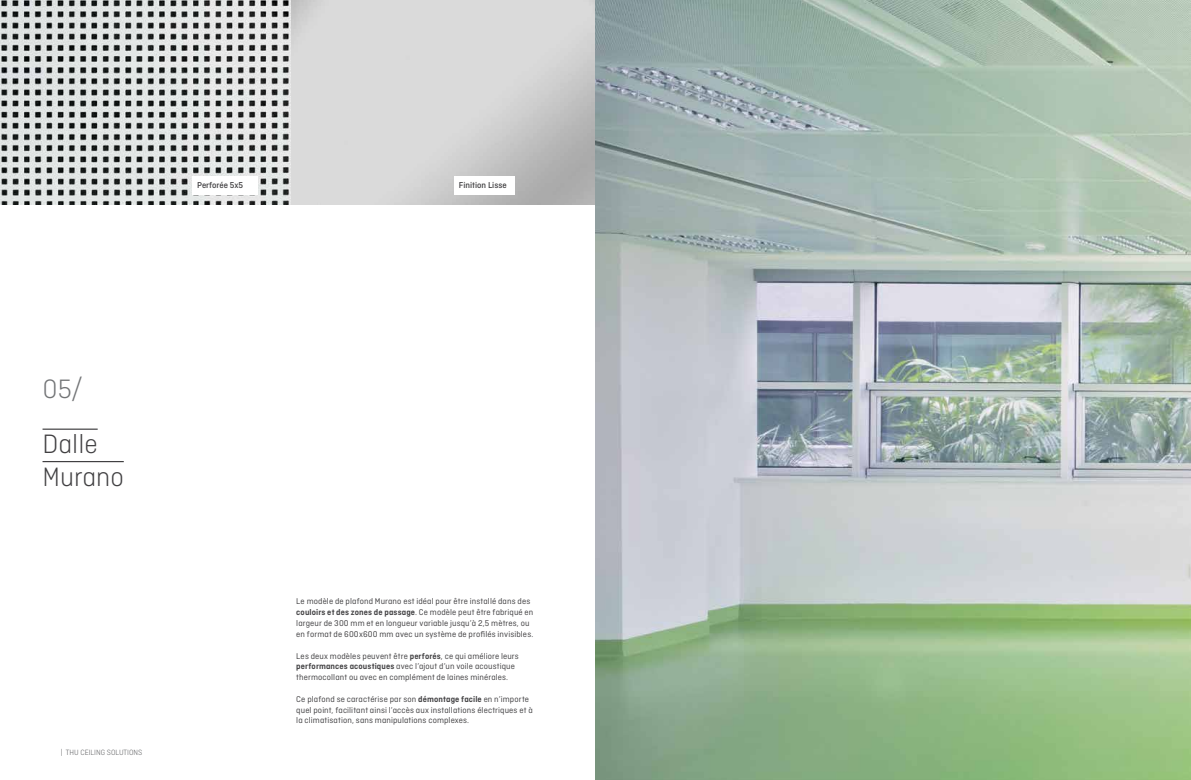
<style>
.page{position:relative;width:1191px;height:780px;background:#fff}
.page>*{position:absolute;margin:0;border:0;box-sizing:border-box;transform-origin:0 0}
.t1{font:300 28px/32.4px "Ciutadella";color:#414042}
.t2{font:300 28px "Ciutadella";color:#727476}
.t3{font:500 9px "Ciutadella";color:#414042}
.t4{font:8.8px/10.8px "Ciutadella";letter-spacing:.01em;color:#414042}
.t5{font:300 8px "Ciutadella";color:#58595b}
.s1{font-weight:600}
</style>
<div class="page">
<img style="left:0;top:0;width:595px;height:205px">
<div style="left:454px;top:176px;width:61px;height:18px;background:#fff"></div>
<hr style="left:43px;top:428px;width:55px;height:2px;background:#414042">
<hr style="left:43px;top:461px;width:81px;height:1px;background:#414042">
<img style="left:595px;top:0;width:596px;height:780px">
<div style="left:192px;top:176px;width:65px;height:19px;background:#fff"></div>
<p class="t3" style="left:197px;top:180px;width:48px">Perforée 5x5</p>
<p class="t3" style="left:459px;top:180px;width:49px">Finition Lisse</p>
<h1 class="t2" style="left:43px;top:374px;width:42px">05/</h1>
<h1 class="t1" style="left:43px;top:427px;width:83px">Dalle<br>Murano</h1>
<p class="t5" style="left:61px;top:747px;width:83px">| THU CEILING SOLUTIONS</p>
<p class="t4" style="left:296px;top:596px;width:239px">Le modèle de plafond Murano est idéal pour être installé dans des <span class="s1">couloirs et des zones de passage</span>. Ce modèle peut être fabriqué en largeur de 300 mm et en longueur variable jusqu’à 2,5 mètres, ou en format de 600x600 mm avec un système de profilés invisibles.</p>
<p class="t4" style="left:296px;top:650px;width:224px">Les deux modèles peuvent être <span class="s1">perforés</span>, ce qui améliore leurs <span class="s1">performances acoustiques</span> avec l’ajout d’un voile acoustique thermocollant ou avec en complément de laines minérales.</p>
<p class="t4" style="left:296px;top:693px;width:238px">Ce plafond se caractérise par son <span class="s1">démontage facile</span> en n’importe quel point, facilitant ainsi l’accès aux installations électriques et à la climatisation, sans manipulations complexes.</p>
</div>
